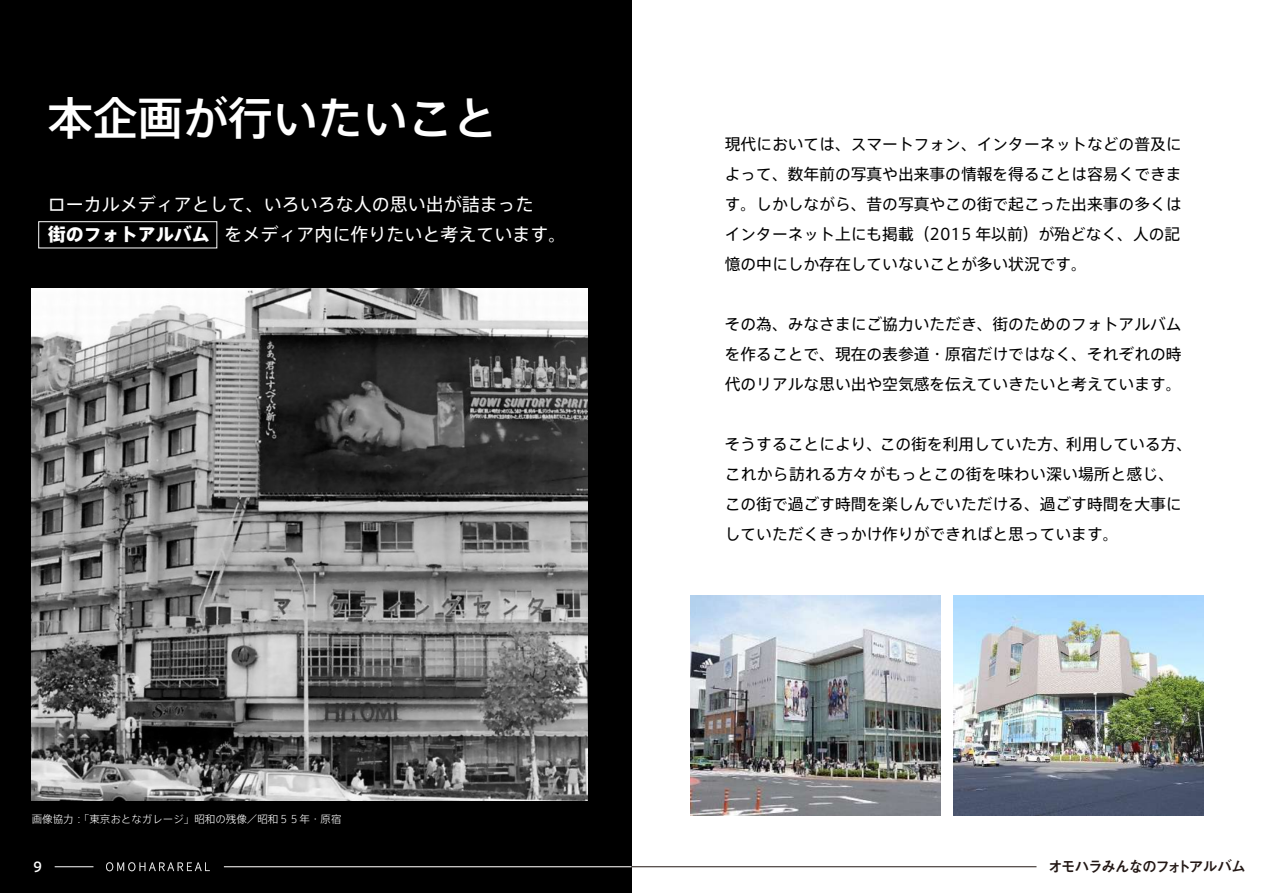
<style>
.page{position:relative;width:1263px;height:893px;background:#fff}
.page>*{position:absolute;margin:0;border:0;box-sizing:border-box;transform-origin:0 0}
.t1{font:500 45px "Axis Std";color:#fff}
.t2{font:18px/30px "Axis Std";color:#fff}
.t3{font:15.75px/30px "Axis Std";color:#000;text-align:justify}
.t4{font:700 15px "Mi Go MB1 Std De";letter-spacing:-.105em;color:#221714}
.t5{font:500 13.5px "Axis Std";color:#fff}
.t6{font:300 10.5px "Axis Std";color:#fff}
.s1{font-weight:800}
</style>
<div class="page">
<div style="left:0;top:0;width:631px;height:893px;background:#000"></div>
<hr style="left:224px;top:866px;width:812px;height:1px;background:#221714">
<hr style="left:224px;top:866px;width:407px;height:1px;background:#fff">
<hr style="left:55px;top:866px;width:38px;height:1px;background:#fff">
<svg style="left:106px;top:862px;width:104px;height:9px"></svg>
<img style="left:690px;top:595px;width:250px;height:220px">
<img style="left:954px;top:595px;width:250px;height:220px">
<div style="left:38px;top:221px;width:179px;height:27px;border:1px solid #fff"></div>
<img style="left:32px;top:289px;width:555px;height:512px">
<h1 class="t1" style="left:48px;top:84px;width:451px">本企画が行いたいこと</h1>
<p class="t2" style="left:48px;top:188px;width:520px">ローカルメディアとして、いろいろな人の思い出が詰まった<br><span class="s1">街のフォトアルバム</span> をメディア内に作りたいと考えています。</p>
<p class="t6" style="left:32px;top:812px;width:311px">画像協力：「東京おとなガレージ」昭和の残像／昭和５５年・原宿</p>
<p class="t3" style="left:725px;top:128px;width:458px">現代においては、スマートフォン、インターネットなどの普及によって、数年前の写真や出来事の情報を得ることは容易くできます。しかしながら、昔の写真やこの街で起こった出来事の多くはインターネット上にも掲載（2015 年以前）が殆どなく、人の記憶の中にしか存在していないことが多い状況です。</p>
<p class="t3" style="left:725px;top:308px;width:458px">その為、みなさまにご協力いただき、街のためのフォトアルバムを作ることで、現在の表参道・原宿だけではなく、それぞれの時代のリアルな思い出や空気感を伝えていきたいと考えています。</p>
<p class="t3" style="left:725px;top:428px;width:469px;text-align:left">そうすることにより、この街を利用していた方、利用している方、これから訪れる方々がもっとこの街を味わい深い場所と感じ、この街で過ごす時間を楽しんでいただける、過ごす時間を大事にしていただくきっかけ作りができればと思っています。</p>
<p class="t5" style="left:33px;top:857px;width:11px">9</p>
<p class="t4" style="left:1048px;top:855px;width:199px">オモハラみんなのフォトアルバム</p>
</div>
